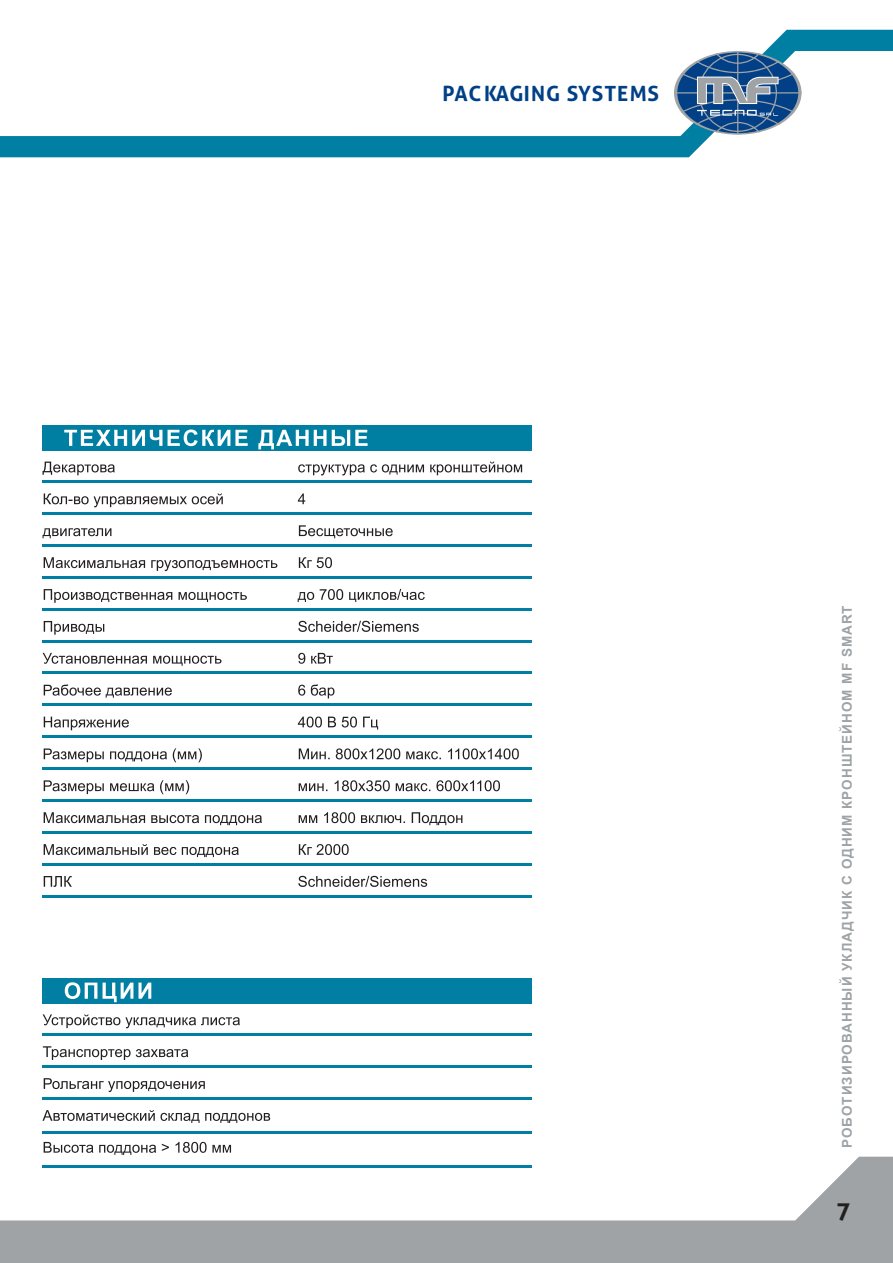
<style>
.page{position:relative;width:893px;height:1263px;background:#fff}
.page>*{position:absolute;margin:0;border:0;box-sizing:border-box;transform-origin:0 0}
.t1{font:700 24px "Aller";color:#231f20}
.t2{font:700 21px "Aller";letter-spacing:.03em;color:#014086}
.t3{font:700 13.5px "Arial";letter-spacing:.075em;color:#9fa3a6}
</style>
<div class="page">
<svg style="left:0;top:30px;width:893px;height:127px"></svg>
<svg style="left:0;top:1157px;width:893px;height:106px"></svg>
<div style="left:43px;top:425px;width:488px;height:26px;background:#007fa3"></div>
<div style="left:43px;top:978px;width:488px;height:25px;background:#007fa3"></div>
<hr style="left:43px;top:480px;width:488px;height:3px;background:#007fa3">
<hr style="left:43px;top:1033px;width:488px;height:2px;background:#007fa3">
<hr style="left:43px;top:512px;width:488px;height:2px;background:#007fa3">
<hr style="left:43px;top:1065px;width:488px;height:2px;background:#007fa3">
<hr style="left:43px;top:544px;width:488px;height:2px;background:#007fa3">
<hr style="left:43px;top:1097px;width:488px;height:2px;background:#007fa3">
<hr style="left:43px;top:1131px;width:488px;height:2px;background:#007fa3">
<hr style="left:43px;top:1165px;width:488px;height:2px;background:#007fa3">
<hr style="left:43px;top:576px;width:488px;height:2px;background:#007fa3">
<hr style="left:43px;top:608px;width:488px;height:2px;background:#007fa3">
<hr style="left:43px;top:640px;width:488px;height:2px;background:#007fa3">
<hr style="left:43px;top:672px;width:488px;height:2px;background:#007fa3">
<hr style="left:43px;top:704px;width:488px;height:2px;background:#007fa3">
<hr style="left:43px;top:736px;width:488px;height:2px;background:#007fa3">
<hr style="left:43px;top:767px;width:488px;height:3px;background:#007fa3">
<hr style="left:43px;top:799px;width:488px;height:2px;background:#007fa3">
<hr style="left:43px;top:831px;width:488px;height:2px;background:#007fa3">
<hr style="left:43px;top:863px;width:488px;height:2px;background:#007fa3">
<hr style="left:43px;top:895px;width:488px;height:2px;background:#007fa3">
<svg style="left:44px;top:876px;width:28px;height:11px"></svg>
<svg style="left:44px;top:844px;width:195px;height:13px"></svg>
<svg style="left:44px;top:812px;width:218px;height:13px"></svg>
<svg style="left:44px;top:780px;width:145px;height:14px"></svg>
<svg style="left:44px;top:748px;width:158px;height:14px"></svg>
<svg style="left:44px;top:717px;width:85px;height:13px"></svg>
<svg style="left:44px;top:684px;width:128px;height:14px"></svg>
<svg style="left:43px;top:653px;width:178px;height:13px"></svg>
<svg style="left:44px;top:621px;width:60px;height:14px"></svg>
<svg style="left:44px;top:589px;width:203px;height:14px"></svg>
<svg style="left:44px;top:557px;width:233px;height:14px"></svg>
<svg style="left:43px;top:528px;width:68px;height:10px"></svg>
<svg style="left:44px;top:493px;width:179px;height:14px"></svg>
<svg style="left:43px;top:462px;width:72px;height:13px"></svg>
<svg style="left:44px;top:1142px;width:187px;height:13px"></svg>
<svg style="left:42px;top:1110px;width:228px;height:13px"></svg>
<svg style="left:44px;top:1078px;width:161px;height:14px"></svg>
<svg style="left:43px;top:1046px;width:145px;height:14px"></svg>
<svg style="left:43px;top:1014px;width:197px;height:14px"></svg>
<svg style="left:298px;top:876px;width:129px;height:11px"></svg>
<svg style="left:299px;top:844px;width:50px;height:11px"></svg>
<svg style="left:299px;top:812px;width:163px;height:13px"></svg>
<svg style="left:299px;top:780px;width:201px;height:11px"></svg>
<svg style="left:299px;top:748px;width:220px;height:11px"></svg>
<svg style="left:298px;top:716px;width:80px;height:13px"></svg>
<svg style="left:298px;top:684px;width:36px;height:14px"></svg>
<svg style="left:298px;top:653px;width:35px;height:11px"></svg>
<svg style="left:298px;top:621px;width:121px;height:11px"></svg>
<svg style="left:298px;top:589px;width:127px;height:13px"></svg>
<svg style="left:299px;top:557px;width:33px;height:11px"></svg>
<svg style="left:299px;top:525px;width:94px;height:13px"></svg>
<svg style="left:298px;top:493px;width:7px;height:11px"></svg>
<svg style="left:298px;top:462px;width:224px;height:13px"></svg>
<svg style="left:64px;top:429px;width:304px;height:20px"></svg>
<svg style="left:65px;top:982px;width:86px;height:20px"></svg>
<svg style="left:674px;top:51px;width:127px;height:84px"></svg>
<h2 class="t2" style="left:443px;top:80px;width:218px">PACKAGING SYSTEMS</h2>
<p class="t3" style="left:838px;top:1148px;width:544px;rotate:-90deg">РОБОТИЗИРОВАННЫЙ УКЛАДЧИК С ОДНИМ КРОНШТЕЙНОМ MF SMART</p>
<p class="t1" style="left:836px;top:1196px;width:16px">7</p>
</div>
